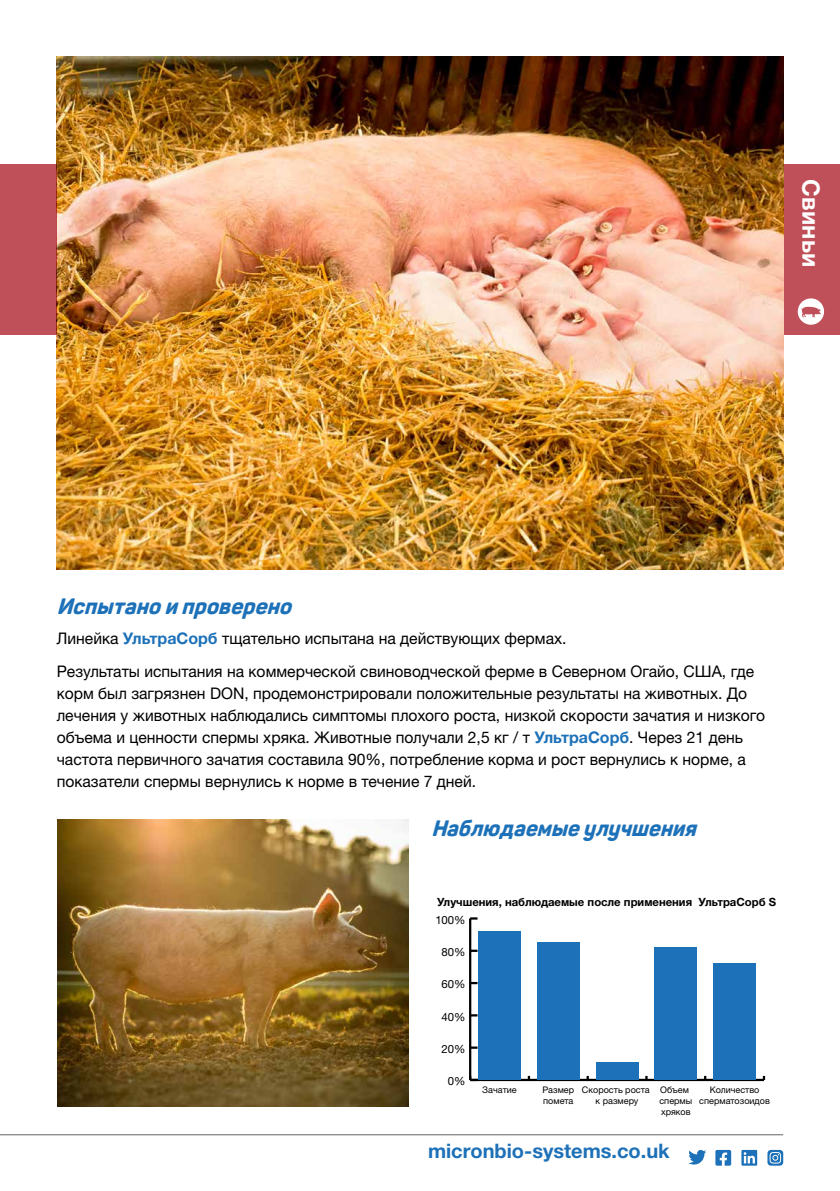
<style>
.page{position:relative;width:840px;height:1191px;background:#fff}
.page>*{position:absolute;margin:0;border:0;box-sizing:border-box;transform-origin:0 0}
.t1{font:700 24px "Helvetica Neue LTW1 G";letter-spacing:.005em;color:#fff}
.t2{font:italic 800 22px "Panton";color:#1d71b8}
.t3{font:700 20px "Helvetica Neue LTW1 G";color:#1d71b8}
.t4{font:16px/22px "Helvetica Neue LTW1 G";color:#000}
.t5{font:700 11.4px "Helvetica Neue LTW1 G";color:#000}
.t6{font:11.4px "Helvetica Neue LTW1 G";color:#000}
.t7{font:9px/10.8px "Helvetica Neue LTW1 G";color:#000;text-align:center}
.s1{font-weight:700;color:#1d71b8}
</style>
<div class="page">
<div style="left:782px;top:164px;width:57px;height:170px;background:#bf4f58"></div>
<img style="left:57px;top:57px;width:725px;height:513px">
<img style="left:57px;top:819px;width:351px;height:287px">
<div style="left:0;top:164px;width:57px;height:170px;background:#bf4f58"></div>
<hr style="left:0;top:1134px;width:782px;height:1px;background:#646363">
<svg style="left:796px;top:297px;width:28px;height:29px"></svg>
<div style="left:795px;top:297px;width:30px;height:29px;border:2px solid #bf4f58;border-radius:50%"></div>
<svg style="left:800px;top:307px;width:20px;height:10px"></svg>
<hr style="left:470px;top:1078px;width:293px;height:3px;background:#000">
<hr style="left:469px;top:918px;width:2px;height:162px;background:#000">
<svg style="left:471px;top:1046px;width:6px;height:2px"></svg>
<svg style="left:471px;top:1014px;width:6px;height:2px"></svg>
<svg style="left:471px;top:982px;width:6px;height:2px"></svg>
<svg style="left:471px;top:949px;width:6px;height:3px"></svg>
<svg style="left:470px;top:917px;width:7px;height:2px"></svg>
<div style="left:478px;top:931px;width:42px;height:149px;background:#1d71b8"></div>
<div style="left:537px;top:942px;width:42px;height:138px;background:#1d71b8"></div>
<div style="left:595px;top:1062px;width:43px;height:18px;background:#1d71b8"></div>
<div style="left:654px;top:947px;width:42px;height:133px;background:#1d71b8"></div>
<div style="left:713px;top:963px;width:42px;height:117px;background:#1d71b8"></div>
<svg style="left:688px;top:1150px;width:17px;height:14px"></svg>
<svg style="left:715px;top:1150px;width:15px;height:15px"></svg>
<svg style="left:741px;top:1150px;width:15px;height:15px"></svg>
<svg style="left:767px;top:1150px;width:15px;height:15px"></svg>
<h1 class="t1" style="left:825px;top:179px;width:89px;rotate:90deg">Свиньи</h1>
<h2 class="t2" style="left:57px;top:592px;width:243px">Испытаноипроверено</h2>
<p class="t4" style="left:57px;top:621px;width:698px;line-height:33.4px">Линейка <span class="s1">УльтраСорб</span> тщательно испытана на действующих фермах.<br>Результаты испытания на коммерческой свиноводческой ферме в Северном Огайо, США, где</p>
<p class="t4" style="left:57px;top:682px;width:709px">корм был загрязнен DON, продемонстрировали положительные результаты на животных. До лечения у животных наблюдались симптомы плохого роста, низкой скорости зачатия и низкого объема и ценности спермы хряка. Животные получали 2,5 кг / т <span class="s1">УльтраСорб</span>. Через 21 день частота первичного зачатия составила 90%, потребление корма и рост вернулись к норме, а показатели спермы вернулись к норме в течение 7 дней.</p>
<h2 class="t2" style="left:431px;top:814px;width:273px">Наблюдаемыеулучшения</h2>
<p class="t5" style="left:437px;top:894px;width:340px">Улучшения, наблюдаемые после применения УльтраСорб S</p>
<p class="t6" style="left:435px;top:912px;width:32px">100%</p>
<p class="t6" style="left:441px;top:944px;width:25px">80%</p>
<p class="t6" style="left:441px;top:977px;width:25px">60%</p>
<p class="t6" style="left:441px;top:1009px;width:25px">40%</p>
<p class="t6" style="left:441px;top:1041px;width:25px">20%</p>
<p class="t6" style="left:447px;top:1074px;width:19px">0%</p>
<p class="t7" style="left:482px;top:1084px;width:36px">Зачатие</p>
<p class="t7" style="left:542px;top:1084px;width:33px;text-align:left">Размер помета</p>
<p class="t7" style="left:581px;top:1084px;width:69px">Скорость роста к размеру</p>
<p class="t7" style="left:659px;top:1084px;width:34px;text-align:left">Объем спермы хряков</p>
<p class="t7" style="left:699px;top:1084px;width:72px">Количество сперматозоидов</p>
<p class="t3" style="left:428px;top:1138px;width:243px">micronbio-systems.co.uk</p>
</div>
